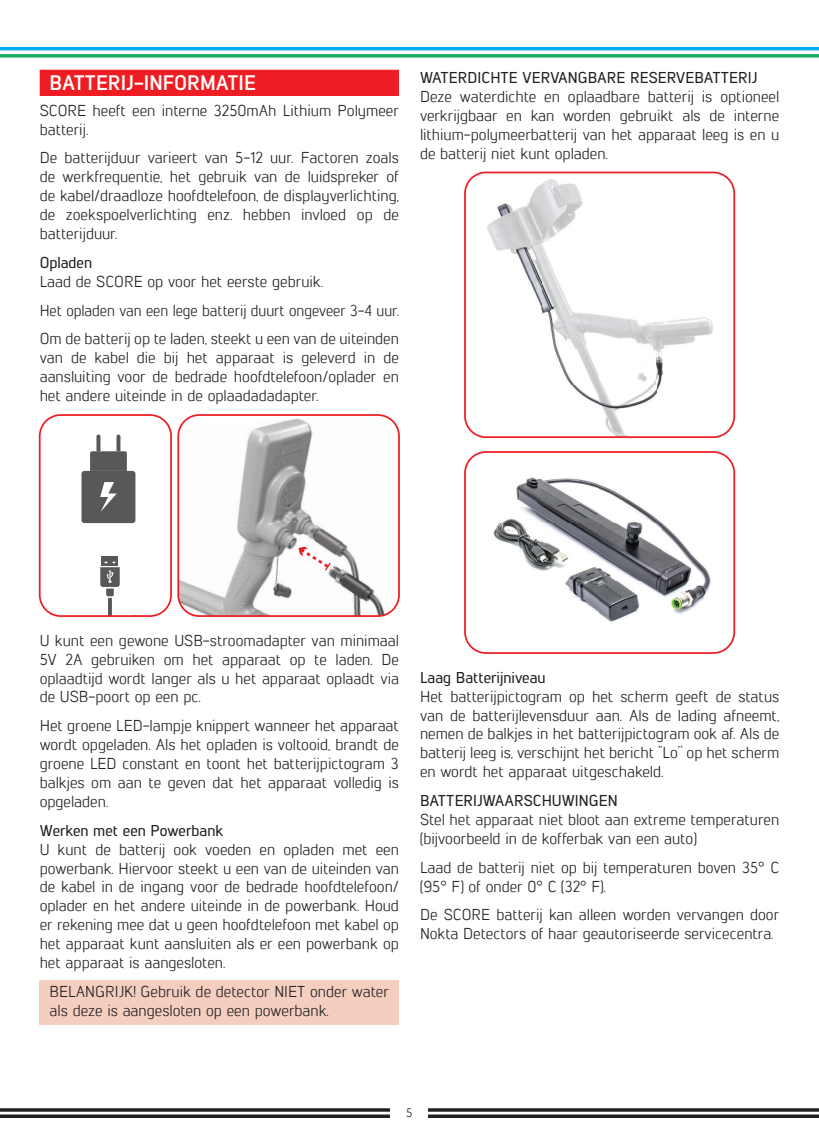
<style>
.page{position:relative;width:819px;height:1141px;background:#fff}
.page>*{position:absolute;margin:0;border:0;box-sizing:border-box;transform-origin:0 0}
.t1{font:700 21px "Lintel";color:#fff}
.t2{font:15.75px/18.9px "Lintel";color:#231f20;text-align:justify}
.t3{font:500 15.75px "Lintel";color:#231f20}
.t4{font:12.25px "Lintel";color:#231f20}
</style>
<div class="page">
<svg style="left:0;top:47px;width:819px;height:11px"></svg>
<svg style="left:0;top:1108px;width:819px;height:10px"></svg>
<div style="left:390px;top:1107px;width:38px;height:13px;background:#fff"></div>
<div style="left:40px;top:70px;width:359px;height:26px;background:#ee1d23"></div>
<div style="left:40px;top:980px;width:359px;height:45px;background:#f4cfc0"></div>
<svg style="left:177px;top:414px;width:223px;height:203px"></svg>
<svg style="left:39px;top:414px;width:133px;height:203px"></svg>
<svg style="left:298px;top:547px;width:33px;height:24px"></svg>
<svg style="left:464px;top:172px;width:271px;height:266px"></svg>
<svg style="left:464px;top:451px;width:271px;height:203px"></svg>
<h1 class="t1" style="left:50px;top:68px;width:208px">BATTERIJ-INFORMATIE</h1>
<p class="t2" style="left:40px;top:100px;width:361px">SCORE heeft een interne 3250mAh Lithium Polymeer batterij.</p>
<p class="t2" style="left:40px;top:148px;width:361px">De batterijduur varieert van 5-12 uur. Factoren zoals de werkfrequentie, het gebruik van de luidspreker of de kabel/draadloze hoofdtelefoon, de displayverlichting, de zoekspoelverlichting enz. hebben invloed op de batterijduur.</p>
<p class="t3" style="left:40px;top:251px;width:54px">Opladen</p>
<p class="t2" style="left:40px;top:266px;width:361px;line-height:28.9px;text-align:left">Laad de SCORE op voor het eerste gebruik.<br>Het opladen van een lege batterij duurt ongeveer 3-4 uur.<br>Om de batterij op te laden, steekt u een van de uiteinden</p>
<p class="t2" style="left:40px;top:348px;width:361px">van de kabel die bij het apparaat is geleverd in de aansluiting voor de bedrade hoofdtelefoon/oplader en het andere uiteinde in de oplaadadadapter.</p>
<p class="t3" style="left:420px;top:67px;width:339px">WATERDICHTE VERVANGBARE RESERVEBATTERIJ</p>
<p class="t2" style="left:420px;top:86px;width:361px">Deze waterdichte en oplaadbare batterij is optioneel verkrijgbaar en kan worden gebruikt als de interne lithium-polymeerbatterij van het apparaat leeg is en u de batterij niet kunt opladen.</p>
<p class="t2" style="left:40px;top:630px;width:361px">U kunt een gewone USB-stroomadapter van minimaal 5V 2A gebruiken om het apparaat op te laden. De oplaadtijd wordt langer als u het apparaat oplaadt via de USB-poort op een pc.</p>
<p class="t2" style="left:40px;top:716px;width:361px">Het groene LED-lampje knippert wanneer het apparaat wordt opgeladen. Als het opladen is voltooid, brandt de groene LED constant en toont het batterijpictogram 3 balkjes om aan te geven dat het apparaat volledig is opgeladen.</p>
<p class="t3" style="left:40px;top:819px;width:185px">Werken met een Powerbank</p>
<p class="t2" style="left:40px;top:839px;width:361px">U kunt de batterij ook voeden en opladen met een powerbank. Hiervoor steekt u een van de uiteinden van de kabel in de ingang voor de bedrade hoofdtelefoon/ oplader en het andere uiteinde in de powerbank. Houd er rekening mee dat u geen hoofdtelefoon met kabel op het apparaat kunt aansluiten als er een powerbank op het apparaat is aangesloten.</p>
<p class="t2" style="left:50px;top:981px;width:341px">BELANGRIJK! Gebruik de detector NIET onder water als deze is aangesloten op een powerbank.</p>
<p class="t3" style="left:420px;top:666px;width:127px">Laag Batterijniveau</p>
<p class="t2" style="left:420px;top:686px;width:361px">Het batterijpictogram op het scherm geeft de status van de batterijlevensduur aan. Als de lading afneemt, nemen de balkjes in het batterijpictogram ook af. Als de batterij leeg is, verschijnt het bericht ‘’Lo’’ op het scherm en wordt het apparaat uitgeschakeld.</p>
<p class="t3" style="left:420px;top:790px;width:199px">BATTERIJWAARSCHUWINGEN</p>
<p class="t2" style="left:420px;top:809px;width:361px">Stel het apparaat niet bloot aan extreme temperaturen (bijvoorbeeld in de kofferbak van een auto)</p>
<p class="t2" style="left:420px;top:857px;width:361px">Laad de batterij niet op bij temperaturen boven 35° C (95° F) of onder 0° C (32° F).</p>
<p class="t2" style="left:420px;top:905px;width:361px">De SCORE batterij kan alleen worden vervangen door<br>Nokta Detectors of haar geautoriseerde servicecentra.</p>
<p class="t4" style="left:406px;top:1104px;width:8px">5</p>
</div>
